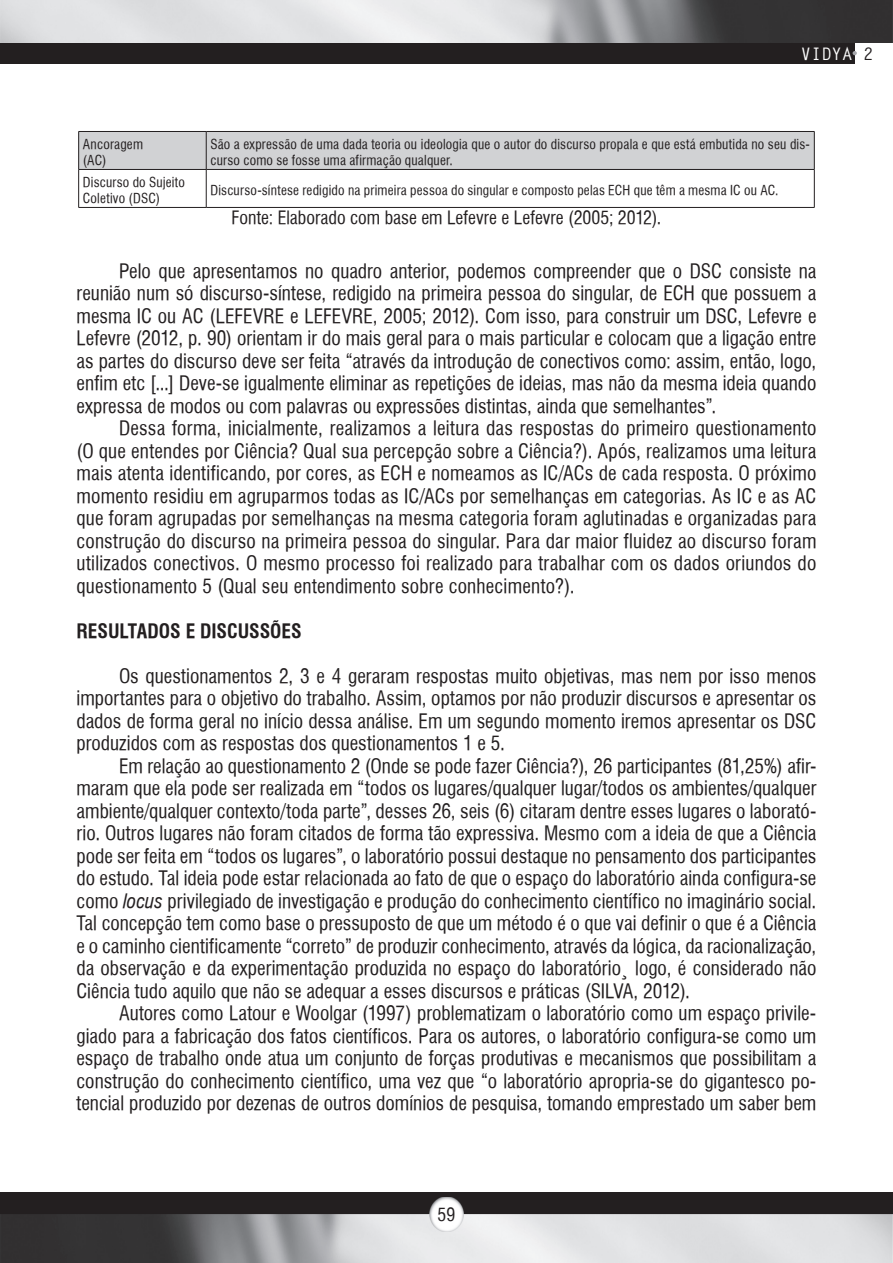
<style>
.page{position:relative;width:893px;height:1263px;background:#fff}
.page>*{position:absolute;margin:0;border:0;box-sizing:border-box;transform-origin:0 0}
.t1{font:19.5px/22.5px "Halvett Condensed";color:#231f20;text-align:justify}
.t2{font:700 condensed 19.5px "Halvett";letter-spacing:-.005em;color:#231f20}
.t3{font:18px "Halvett Condensed";color:#231f20}
.t4{font:700 17.25px "Letter Gothic Std";color:#fff}
.t5{font:13.5px/16.5px "Halvett Condensed";letter-spacing:.015em;color:#231f20}
.s1{color:#231f20}
.s2{font-family:"Halvett";font-style:italic;font-stretch:condensed}
</style>
<div class="page">
<div style="left:0;top:0;width:855px;height:64px;background:#231f20"></div>
<img style="left:0;top:0;width:893px;height:43px">
<svg style="left:853px;top:51px;width:4px;height:4px"></svg>
<div style="left:0;top:1193px;width:893px;height:70px;background:#231f20"></div>
<img style="left:0;top:1214px;width:893px;height:49px">
<img style="left:429px;top:1197px;width:34px;height:34px">
<div style="left:79px;top:132px;width:735px;height:37px;background:#d1d2d4"></div>
<hr style="left:78px;top:131px;width:128px;height:1px;background:#231f20">
<hr style="left:78px;top:132px;width:1px;height:37px;background:#231f20">
<hr style="left:206px;top:131px;width:608px;height:1px;background:#231f20">
<hr style="left:206px;top:132px;width:1px;height:37px;background:#231f20">
<hr style="left:814px;top:132px;width:1px;height:37px;background:#231f20">
<hr style="left:78px;top:169px;width:128px;height:1px;background:#231f20">
<hr style="left:78px;top:170px;width:1px;height:37px;background:#231f20">
<hr style="left:206px;top:169px;width:608px;height:1px;background:#231f20">
<hr style="left:206px;top:170px;width:1px;height:37px;background:#231f20">
<hr style="left:814px;top:170px;width:1px;height:37px;background:#231f20">
<hr style="left:78px;top:207px;width:128px;height:1px;background:#231f20">
<hr style="left:206px;top:207px;width:608px;height:1px;background:#231f20">
<p class="t4" style="left:801px;top:43px;width:74px">VIDYA <span class="s1">2</span></p>
<p class="t5" style="left:83px;top:136px;width:62px">Ancoragem (AC)</p>
<p class="t5" style="left:210px;top:136px;width:601px">São a expressão de uma dada teoria ou ideologia que o autor do discurso propala e que está embutida no seu dis&shy;curso como se fosse uma afirmação qualquer.</p>
<p class="t5" style="left:83px;top:174px;width:104px">Discurso do Sujeito<br>Coletivo (DSC)</p>
<p class="t5" style="left:210px;top:182px;width:570px">Discurso-síntese redigido na primeira pessoa do singular e composto pelas ECH que têm a mesma IC ou AC.</p>
<p class="t3" style="left:232px;top:207px;width:431px">Fonte: Elaborado com base em Lefevre e Lefevre (2005; 2012).</p>
<p class="t1" style="left:77px;top:259px;width:741px;text-indent:43px">Pelo que apresentamos no quadro anterior, podemos compreender que o DSC consiste na reunião num só discurso-síntese, redigido na primeira pessoa do singular, de ECH que possuem a mesma IC ou AC (LEFEVRE e LEFEVRE, 2005; 2012). Com isso, para construir um DSC, Lefevre e Lefevre (2012, p. 90) orientam ir do mais geral para o mais particular e colocam que a ligação entre as partes do discurso deve ser feita “através da introdução de conectivos como: assim, então, logo, enfim etc [...] Deve-se igualmente eliminar as repetições de ideias, mas não da mesma ideia quando expressa de modos ou com palavras ou expressões distintas, ainda que semelhantes”.</p>
<p class="t1" style="left:77px;top:417px;width:741px;text-indent:43px">Dessa forma, inicialmente, realizamos a leitura das respostas do primeiro questionamento (O que entendes por Ciência? Qual sua percepção sobre a Ciência?). Após, realizamos uma leitura mais atenta identificando, por cores, as ECH e nomeamos as IC/ACs de cada resposta. O próximo momento residiu em agruparmos todas as IC/ACs por semelhanças em categorias. As IC e as AC que foram agrupadas por semelhanças na mesma categoria foram aglutinadas e organizadas para construção do discurso na primeira pessoa do singular. Para dar maior fluidez ao discurso foram utilizados conectivos. O mesmo processo foi realizado para trabalhar com os dados oriundos do questionamento 5 (Qual seu entendimento sobre conhecimento?).</p>
<p class="t2" style="left:77px;top:619px;width:227px">RESULTADOS E DISCUSSÕES</p>
<p class="t1" style="left:77px;top:664px;width:741px;text-indent:43px">Os questionamentos 2, 3 e 4 geraram respostas muito objetivas, mas nem por isso menos importantes para o objetivo do trabalho. Assim, optamos por não produzir discursos e apresentar os dados de forma geral no início dessa análise. Em um segundo momento iremos apresentar os DSC produzidos com as respostas dos questionamentos 1 e 5.</p>
<p class="t1" style="left:77px;top:754px;width:741px;text-indent:43px">Em relação ao questionamento 2 (Onde se pode fazer Ciência?), 26 participantes (81,25%) afir&shy;maram que ela pode ser realizada em “todos os lugares/qualquer lugar/todos os ambientes/qualquer ambiente/qualquer contexto/toda parte”, desses 26, seis (6) citaram dentre esses lugares o laborató&shy;rio. Outros lugares não foram citados de forma tão expressiva. Mesmo com a ideia de que a Ciência pode ser feita em “todos os lugares”, o laboratório possui destaque no pensamento dos participantes do estudo. Tal ideia pode estar relacionada ao fato de que o espaço do laboratório ainda configura-se como <span class="s2">locus</span> privilegiado de investigação e produção do conhecimento científico no imaginário social.<br>Tal concepção tem como base o pressuposto de que um método é o que vai definir o que é a Ciência e o caminho cientificamente “correto” de produzir conhecimento, através da lógica, da racionalização, da observação e da experimentação produzida no espaço do laboratório¸ logo, é considerado não Ciência tudo aquilo que não se adequar a esses discursos e práticas (SILVA, 2012).</p>
<p class="t1" style="left:77px;top:1002px;width:741px;text-indent:43px">Autores como Latour e Woolgar (1997) problematizam o laboratório como um espaço privile&shy;giado para a fabricação dos fatos científicos. Para os autores, o laboratório configura-se como um espaço de trabalho onde atua um conjunto de forças produtivas e mecanismos que possibilitam a construção do conhecimento científico, uma vez que “o laboratório apropria-se do gigantesco po&shy;tencial produzido por dezenas de outros domínios de pesquisa, tomando emprestado um saber bem</p>
<p class="t3" style="left:438px;top:1204px;width:19px">59</p>
</div>
